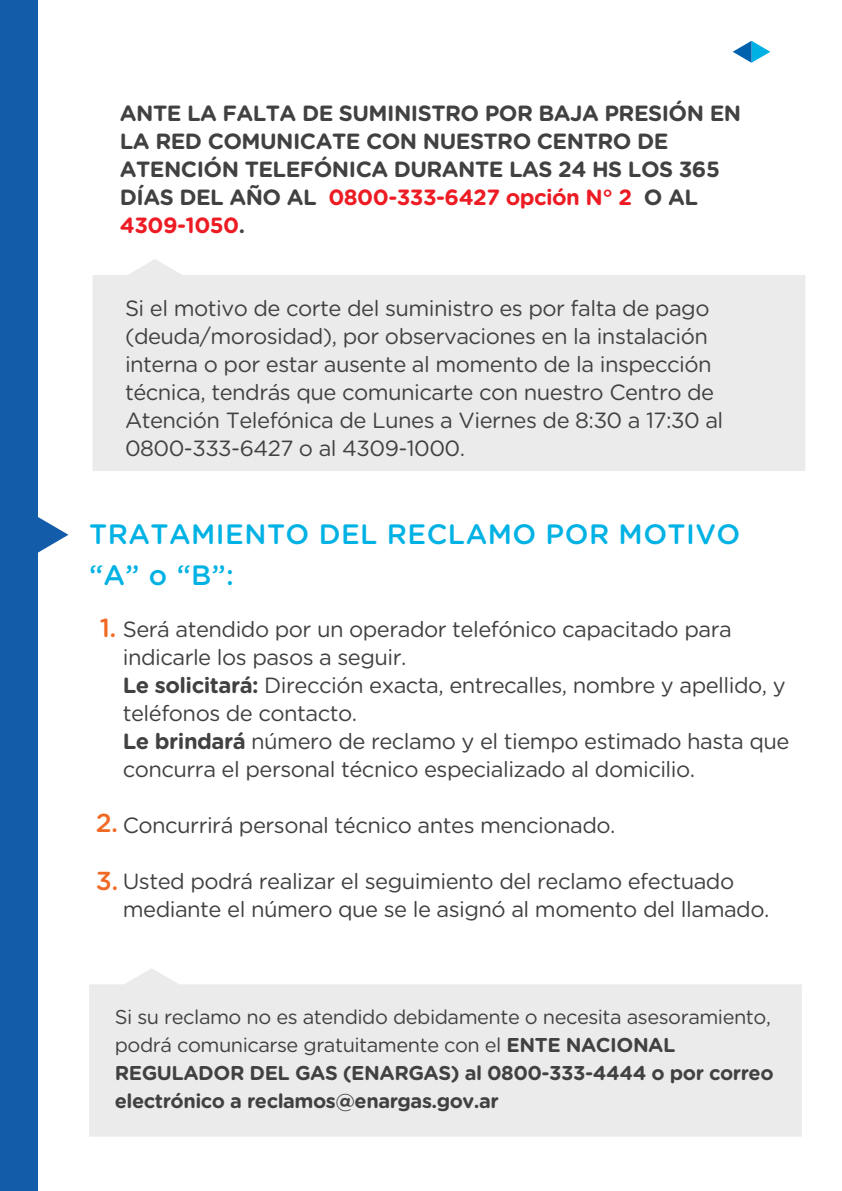
<style>
.page{position:relative;width:842px;height:1191px;background:#fff}
.page>*{position:absolute;margin:0;border:0;box-sizing:border-box;transform-origin:0 0}
.t1{font:500 28px/40.8px "Gotham Rounded";letter-spacing:.015em;color:#00b2e4}
.t2{font:500 26px "Gotham Rounded";color:#f16a25}
.t3{font:22px/28px "Gotham Rounded";letter-spacing:-.025em;color:#414142}
.t4{font:700 22px/28px "Gotham Rounded";letter-spacing:-.025em;color:#414142}
.t5{font:700 20px/28px "Gotham Rounded";letter-spacing:-.025em;color:#414142}
.s1{color:#ed1c24}
.s2{font-weight:700}
.s3{font-weight:400}
</style>
<div class="page">
<svg style="left:89px;top:968px;width:713px;height:168px;background:#ececec"></svg>
<svg style="left:93px;top:259px;width:712px;height:212px;background:#ececec"></svg>
<svg style="left:37px;top:514px;width:32px;height:42px"></svg>
<div style="left:0;top:0;width:37px;height:1191px;background:#135caa"></div>
<svg style="left:733px;top:41px;width:37px;height:22px"></svg>
<p class="t4" style="left:120px;top:98px;width:623px">ANTE LA FALTA DE SUMINISTRO POR BAJA PRESIÓN EN LA RED COMUNICATE CON NUESTRO CENTRO DE ATENCIÓN TELEFÓNICA DURANTE LAS 24 HS LOS 365<br>DÍAS DEL AÑO AL <span class="s1">0800-333-6427 opción N° 2</span> O AL <span class="s1">4309-1050</span>.</p>
<p class="t3" style="left:125px;top:293px;width:600px">Si el motivo de corte del suministro es por falta de pago (deuda/morosidad), por observaciones en la instalación interna o por estar ausente al momento de la inspección técnica, tendrás que comunicarte con nuestro Centro de Atención Telefónica de Lunes a Viernes de 8:30 a 17:30 al 0800-333-6427 o al 4309-1000.</p>
<p class="t1" style="left:89px;top:513px;width:653px">TRATAMIENTO DEL RECLAMO POR MOTIVO “A” o “B”:</p>
<p class="t3" style="left:123px;top:614px;width:668px">Será atendido por un operador telefónico capacitado para indicarle los pasos a seguir.<br><span class="s2">Le solicitará:</span> Dirección exacta, entrecalles, nombre y apellido, y teléfonos de contacto.<br><span class="s2">Le brindará</span> número de reclamo y el tiempo estimado hasta que concurra el personal técnico especializado al domicilio.</p>
<p class="t3" style="left:123px;top:810px;width:494px">Concurrirá personal técnico antes mencionado.</p>
<p class="t3" style="left:123px;top:866px;width:648px">Usted podrá realizar el seguimiento del reclamo efectuado mediante el número que se le asignó al momento del llamado.</p>
<p class="t2" style="left:100px;top:609px;width:18px">1.</p>
<p class="t2" style="left:96px;top:804px;width:24px">2.</p>
<p class="t2" style="left:96px;top:862px;width:24px">3.</p>
<p class="t5" style="left:115px;top:1002px;width:660px"><span class="s3">Si su reclamo no es atendido debidamente o necesita asesoramiento, podrá comunicarse gratuitamente con el</span> ENTE NACIONAL REGULADOR DEL GAS (ENARGAS) al 0800-333-4444 o por correo electrónico a reclamos@enargas.gov.ar</p>
</div>
